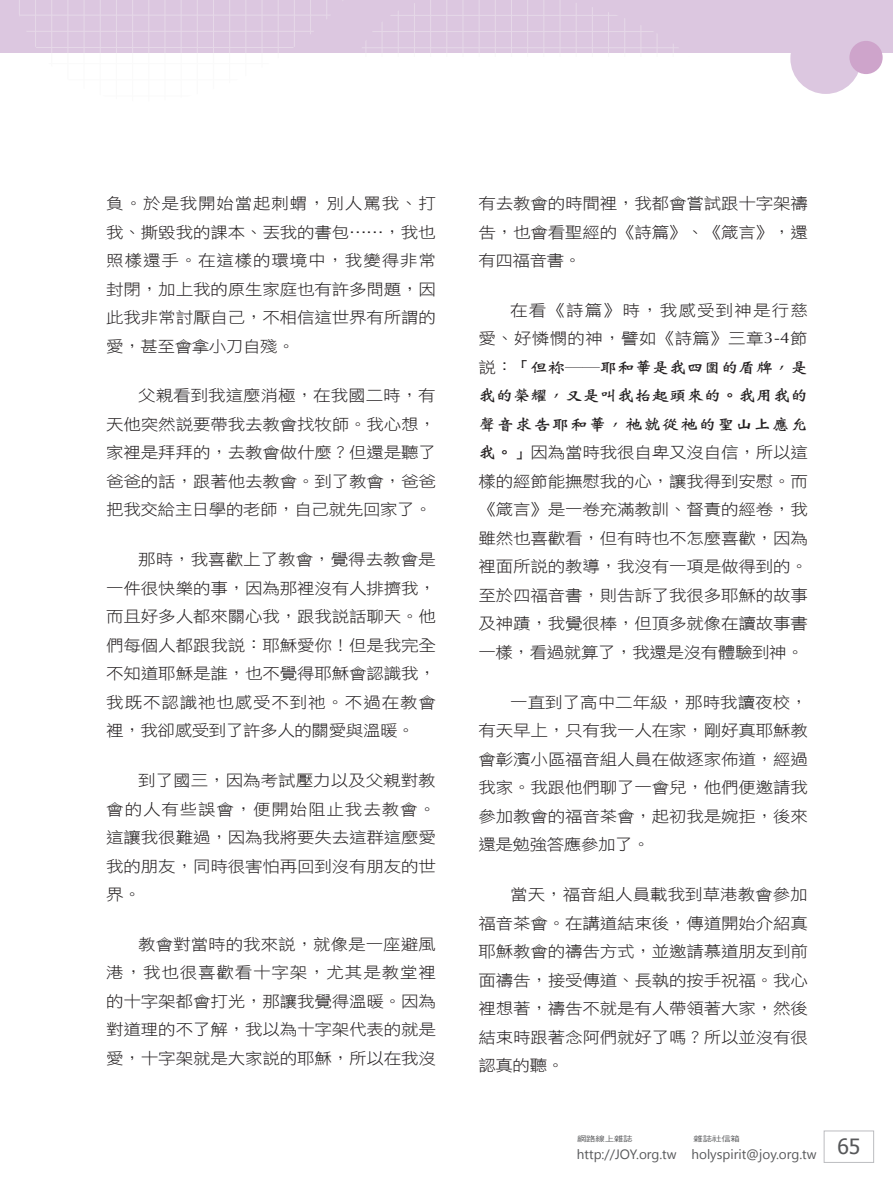
<style>
.page{position:relative;width:893px;height:1191px;background:#fff}
.page>*{position:absolute;margin:0;border:0;box-sizing:border-box;transform-origin:0 0}
.t1{font:15.75px/28.5px "DF Hei W3 WIN BF";letter-spacing:-.01em;color:#231f20;text-align:justify;scale:1.11 1}
.t2{font:13.5px "Segoe UI";color:#57585a}
.t3{font:7.5px "DF Hei W5 WIN BF";letter-spacing:-.015em;color:#57585a;scale:1.25 1}
.s1{font-family:"Optima"}
.s2{font-family:"DF Wei Bei W7 WIN BF"}
</style>
<div class="page">
<div style="left:824px;top:1130px;width:50px;height:32px;border:1px solid #bcbdc0"></div>
<div style="left:0;top:0;width:893px;height:53px;background:#dcc7e0"></div>
<div style="left:790px;top:23px;width:71px;height:71px;background:#dcc7e0;border-radius:50%"></div>
<div style="left:849px;top:41px;width:34px;height:33px;background:#cea4cb;border-radius:50%"></div>
<svg style="left:19px;top:0;width:659px;height:53px"></svg>
<p class="t1" style="left:106px;top:189px;width:298px">負。於是我開始當起刺蝟，別人罵我、打我、撕毀我的課本、丟我的書包……，我也照樣還手。在這樣的環境中，我變得非常封閉，加上我的原生家庭也有許多問題，因此我非常討厭自己，不相信這世界有所謂的愛，甚至會拿小刀自殘。</p>
<p class="t1" style="left:106px;top:381px;width:298px;text-indent:32px">父親看到我這麼消極，在我國二時，有天他突然說要帶我去教會找牧師。我心想，家裡是拜拜的，去教會做什麼？但還是聽了爸爸的話，跟著他去教會。到了教會，爸爸把我交給主日學的老師，自己就先回家了。</p>
<p class="t1" style="left:106px;top:545px;width:298px;text-indent:32px">那時，我喜歡上了教會，覺得去教會是一件很快樂的事，因為那裡沒有人排擠我，而且好多人都來關心我，跟我說話聊天。他們每個人都跟我說：耶穌愛你！但是我完全不知道耶穌是誰，也不覺得耶穌會認識我，我既不認識祂也感受不到祂。不過在教會裡，我卻感受到了許多人的關愛與溫暖。</p>
<p class="t1" style="left:106px;top:766px;width:298px;text-indent:32px">到了國三，因為考試壓力以及父親對教會的人有些誤會，便開始阻止我去教會。這讓我很難過，因為我將要失去這群這麼愛我的朋友，同時很害怕再回到沒有朋友的世界。</p>
<p class="t1" style="left:106px;top:930px;width:298px;text-indent:32px">教會對當時的我來說，就像是一座避風港，我也很喜歡看十字架，尤其是教堂裡的十字架都會打光，那讓我覺得溫暖。因為對道理的不了解，我以為十字架代表的就是愛，十字架就是大家說的耶穌，所以在我沒</p>
<p class="t1" style="left:478px;top:189px;width:298px">有去教會的時間裡，我都會嘗試跟十字架禱告，也會看聖經的《詩篇》、《箴言》，還有四福音書。</p>
<p class="t1" style="left:478px;top:296px;width:298px;text-indent:32px">在看《詩篇》時，我感受到神是行慈愛、好憐憫的神，譬如《詩篇》三章<span class="s1">3-4</span>節說：<span class="s2">「但祢──耶和華是我四圍的盾牌，是我的榮耀，又是叫我抬起頭來的。我用我的聲音求告耶和華，祂就從祂的聖山上應允我。」</span>因為當時我很自卑又沒自信，所以這樣的經節能撫慰我的心，讓我得到安慰。而《箴言》是一卷充滿教訓、督責的經卷，我雖然也喜歡看，但有時也不怎麼喜歡，因為裡面所說的教導，我沒有一項是做得到的。至於四福音書，則告訴了我很多耶穌的故事及神蹟，我覺很棒，但頂多就像在讀故事書一樣，看過就算了，我還是沒有體驗到神。</p>
<p class="t1" style="left:478px;top:688px;width:298px;text-indent:32px">一直到了高中二年級，那時我讀夜校，有天早上，只有我一人在家，剛好真耶穌教會彰濱小區福音組人員在做逐家佈道，經過我家。我跟他們聊了一會兒，他們便邀請我參加教會的福音茶會，起初我是婉拒，後來還是勉強答應參加了。</p>
<p class="t1" style="left:478px;top:880px;width:298px;text-indent:32px">當天，福音組人員載我到草港教會參加福音茶會。在講道結束後，傳道開始介紹真耶穌教會的禱告方式，並邀請慕道朋友到前面禱告，接受傳道、長執的按手祝福。我心裡想著，禱告不就是有人帶領著大家，然後結束時跟著念阿們就好了嗎？所以並沒有很認真的聽。</p>
<p class="t3" style="left:577px;top:1135px;width:46px">網路線上雜誌</p>
<p class="t3" style="left:694px;top:1135px;width:39px">雜誌社信箱</p>
<p class="t2" style="left:577px;top:1144px;width:285px">http://JOY.org.tw holyspirit@joy.org.tw <sup>65</sup></p>
</div>
